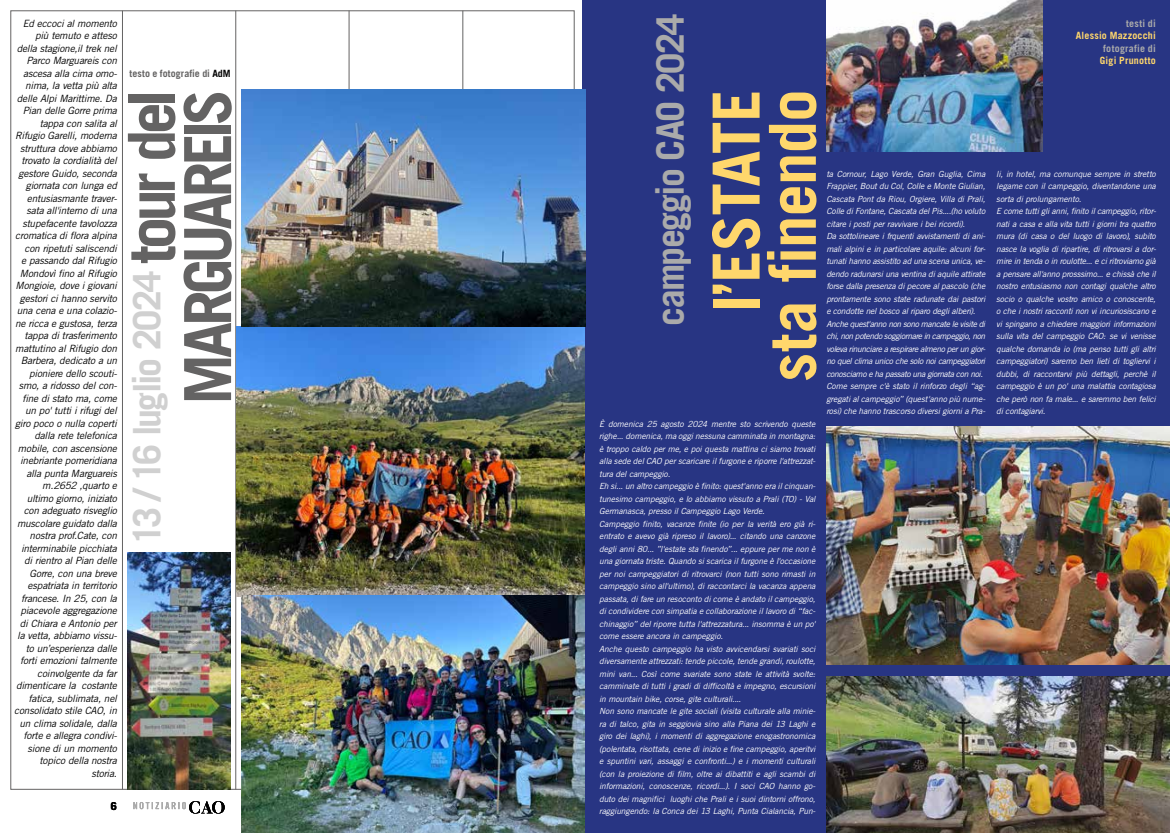
<style>
.page{position:relative;width:1170px;height:833px;background:#fff}
.page>*{position:absolute;margin:0;border:0;box-sizing:border-box;transform-origin:0 0}
.t1{font:700 65px/56.2px "Trade Gothic LT Std";letter-spacing:-.015em;color:#ffd76c;text-align:right}
.t2{font:700 65px/56.2px "Trade Gothic LT Std";letter-spacing:-.075em;color:#646363;text-align:right}
.t3{font:700 37.88px "Trade Gothic LT Std";letter-spacing:-.045em;color:#aaa}
.t4{font:700 37.88px "Trade Gothic LT Std";letter-spacing:-.055em;color:#d0d0d0}
.t5{font:700 11px "Trade Gothic LT Std";color:#000}
.t6{font:italic 10px/12.5px "Trade Gothic LT Std";letter-spacing:-.02em;color:#000;text-align:right}
.t7{font:700 10px "Trade Gothic LT Std";letter-spacing:.02em;color:#ffd76c}
.t8{font:700 10px "Trade Gothic LT Std";letter-spacing:.01em;color:#646363}
.t9{font:700 10px "Trade Gothic LT Std";letter-spacing:.03em;color:#aaa}
.t10{font:italic 8.5px/12.5px "Trade Gothic LT Std";letter-spacing:-.02em;color:#fff}
.s1{color:#000}
</style>
<div class="page">
<hr style="left:235px;top:11px;width:1px;height:778px;background:#646363">
<hr style="left:122px;top:11px;width:1px;height:778px;background:#646363">
<hr style="left:349px;top:11px;width:1px;height:778px;background:#646363">
<hr style="left:462px;top:11px;width:1px;height:778px;background:#646363">
<svg style="left:133px;top:801px;width:92px;height:12px"></svg>
<div style="left:582px;top:0;width:587px;height:833px;background:#283583"></div>
<img style="left:128px;top:552px;width:102px;height:237px">
<img style="left:236px;top:327px;width:349px;height:269px">
<img style="left:241px;top:89px;width:344px;height:238px">
<img style="left:241px;top:596px;width:344px;height:237px">
<img style="left:826px;top:0;width:216px;height:152px">
<img style="left:826px;top:427px;width:343px;height:237px">
<img style="left:826px;top:677px;width:343px;height:156px">
<p class="t6" style="left:14px;top:17px;width:104px">Ed eccoci al momento più temuto e atteso della stagione,il trek nel<br>Parco Marguareis con ascesa alla cima omo&shy;nima, la vetta più alta delle Alpi Marittime. Da<br>Pian delle Gorre prima tappa con salita al<br>Rifugio Garelli, moderna struttura dove abbiamo trovato la cordialità del gestore Guido, seconda giornata con lunga ed entusiasmante traver&shy;sata all'interno di una stupefacente tavolozza cromatica di flora alpina con ripetuti saliscendi<br>e passando dal Rifugio<br>Mondovì fino al Rifugio<br>Mongioie, dove i giovani gestori ci hanno servito una cena e una colazio&shy;ne ricca e gustosa, terza tappa di trasferimento mattutino al Rifugio don<br>Barbera, dedicato a un pioniere dello scouti&shy;smo, a ridosso del con&shy;fine di stato ma, come un po' tutti i rifugi del giro poco o nulla coperti dalla rete telefonica mobile, con ascensione inebriante pomeridiana alla punta Marguareis m.2652 ,quarto e ultimo giorno, iniziato con adeguato risveglio muscolare guidato dalla nostra prof.Cate, con interminabile picchiata di rientro al Pian delle<br>Gorre, con una breve espatriata in territorio francese. In 25, con la piacevole aggregazione di Chiara e Antonio per la vetta, abbiamo vissu&shy;to un’esperienza dalle forti emozioni talmente coinvolgente da far dimenticare la costante fatica, sublimata, nel consolidato stile CAO, in un clima solidale, dalla forte e allegra condivi&shy;sione di un momento topico della nostra storia.</p>
<p class="t5" style="left:111px;top:799px;width:8px">6</p>
<p class="t8" style="left:129px;top:67px;width:103px">testo e fotografie di <span class="s1">AdM</span></p>
<h1 class="t2" style="left:122px;top:404px;width:317px;rotate:-90deg">tour del<br>MARGUAREIS</h1>
<h2 class="t4" style="left:124px;top:545px;width:275px;rotate:-90deg">13 / 16 luglio 2024</h2>
<h2 class="t3" style="left:647px;top:325px;width:313px;rotate:-90deg">campeggio CAO 2024</h2>
<p class="t9" style="left:1125px;top:17px;width:31px">testi di</p>
<p class="t7" style="left:1075px;top:29px;width:82px">Alessio Mazzocchi</p>
<p class="t9" style="left:1103px;top:42px;width:54px">fotografie di</p>
<p class="t7" style="left:1099px;top:54px;width:57px">Gigi Prunotto</p>
<h1 class="t1" style="left:707px;top:381px;width:294px;rotate:-90deg">l’ESTATE sta finendo</h1>
<p class="t10" style="left:826px;top:167px;width:161px">ta Cornour, Lago Verde, Gran Guglia, Cima Frappier, Bout du Col, Colle e Monte Giulian, Cascata Pont da Riou, Orgiere, Villa di Prali, Colle di Fontane, Cascata del Pis....(ho voluto citare i posti per ravvivare i bei ricordi).<br>Da sottolineare i frquenti avvistamenti di ani&shy;mali alpini e in particolare aquile: alcuni for&shy;tunati hanno assistito ad una scena unica, ve&shy;dendo radunarsi una ventina di aquile attirate forse dalla presenza di pecore al pascolo (che prontamente sono state radunate dai pastori e condotte nel bosco al riparo degli alberi).<br>Anche quest'anno non sono mancate le visite di chi, non potendo soggiornare in campeggio, non voleva rinunciare a respirare almeno per un gior&shy;no quel clima unico che solo noi campeggiatori conosciamo e ha passato una giornata con noi.<br>Come sempre c'è stato il rinforzo degli “ag&shy;gregati al campeggio” (quest'anno più nume&shy;rosi) che hanno trascorso diversi giorni a Pra-</p>
<p class="t10" style="left:996px;top:167px;width:161px">li, in hotel, ma comunque sempre in stretto legame con il campeggio, diventandone una sorta di prolungamento.<br>E come tutti gli anni, finito il campeggio, ritor&shy;nati a casa e alla vita tutti i giorni tra quattro mura (di casa o del luogo di lavoro), subito nasce la voglia di ripartire, di ritrovarsi a dor&shy;mire in tenda o in roulotte... e ci ritroviamo già a pensare all'anno prosssimo... e chissà che il nostro entusiasmo non contagi qualche altro socio o qualche vostro amico o conoscente, o che i nostri racconti non vi incuriosiscano e vi spingano a chiedere maggiori informazioni sulla vita del campeggio CAO: se vi venisse qualche domanda io (ma penso tutti gli altri campeggiatori) saremo ben lieti di togliervi i dubbi, di raccontarvi più dettagli, perchè il campeggio è un po' una malattia contagiosa che però non fa male... e saremmo ben felici di contagiarvi.</p>
<p class="t10" style="left:599px;top:418px;width:218px">È domenica 25 agosto 2024 mentre sto scrivendo queste righe... domenica, ma oggi nessuna camminata in montagna: è troppo caldo per me, e poi questa mattina ci siamo trovati alla sede del CAO per scaricare il furgone e riporre l'attrezzat&shy;tura del campeggio.<br>Eh si... un altro campeggio è finito: quest'anno era il cinquan&shy;tunesimo campeggio, e lo abbiamo vissuto a Prali (TO) - Val Germanasca, presso il Campeggio Lago Verde.<br>Campeggio finito, vacanze finite (io per la verità ero già ri&shy;entrato e avevo già ripreso il lavoro)... citando una canzone degli anni 80... ”l'estate sta finendo”... eppure per me non è una giornata triste. Quando si scarica il furgone è l'occasione per noi campeggiatori di ritrovarci (non tutti sono rimasti in campeggio sino all'ultimo), di raccontarci la vacanza appena passata, di fare un resoconto di come è andato il campeggio, di condividere con simpatia e collaborazione il lavoro di “fac&shy;chinaggio” del riporre tutta l'attrezzatura... insomma è un po' come essere ancora in campeggio.<br>Anche questo campeggio ha visto avvicendarsi svariati soci diversamente attrezzati: tende piccole, tende grandi, roulotte, mini van... Così come svariate sono state le attività svolte: camminate di tutti i gradi di difficoltà e impegno, escursioni in mountain bike, corse, gite culturali....<br>Non sono mancate le gite sociali (visita culturale alla minie&shy;ra di talco, gita in seggiovia sino alla Piana dei 13 Laghi e giro dei laghi), i momenti di aggregazione enogastronomica (polentata, risottata, cene di inizio e fine campeggio, aperitvi e spuntini vari, assaggi e confronti...) e i momenti culturali (con la proiezione di film, oltre ai dibattiti e agli scambi di informazioni, conoscenze, ricordi...). I soci CAO hanno go&shy;duto dei magnifici luoghi che Prali e i suoi dintorni offrono, raggiungendo: la Conca dei 13 Laghi, Punta Cialancia, Pun-</p>
</div>
